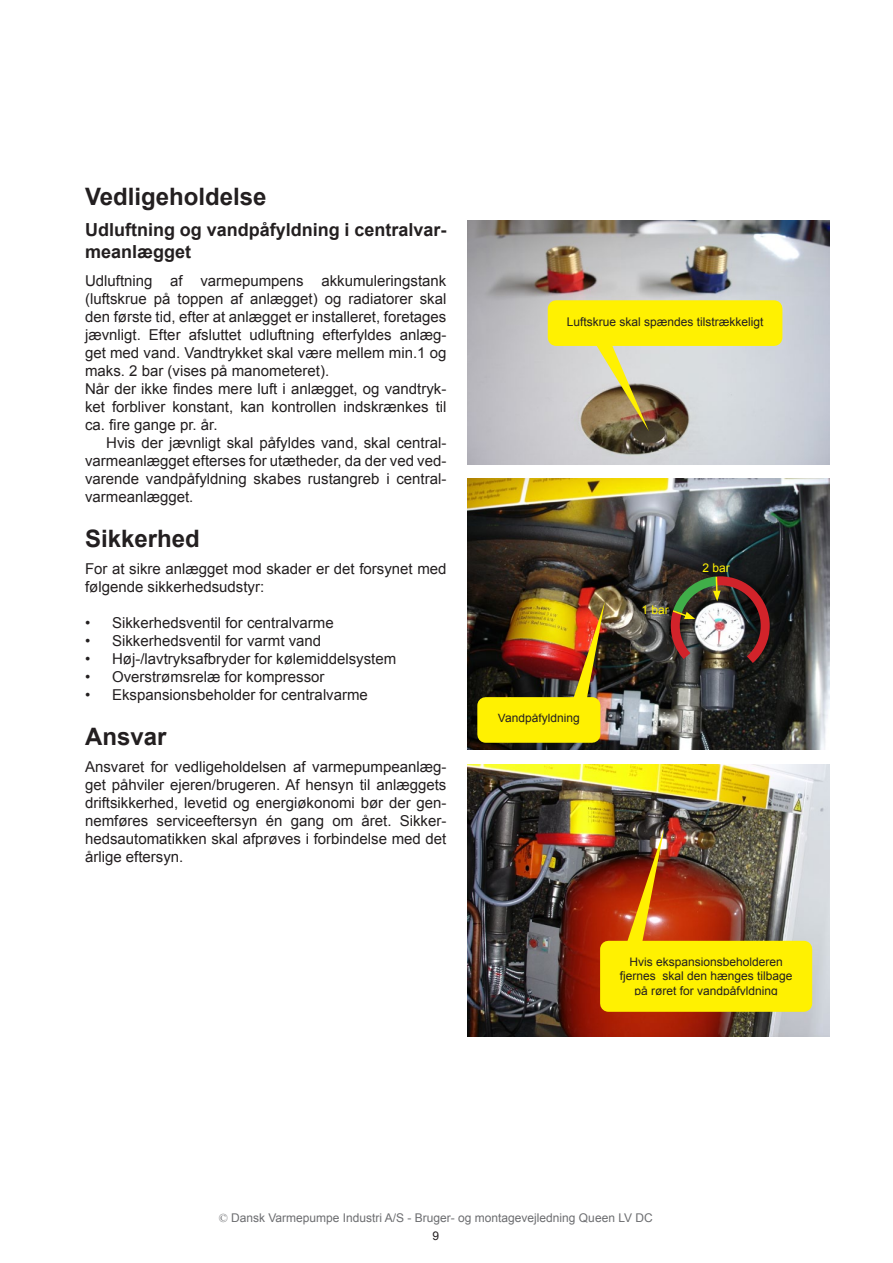
<style>
.page{position:relative;width:893px;height:1263px;background:#fff}
.page>*{position:absolute;margin:0;border:0;box-sizing:border-box;transform-origin:0 0}
.t1{font:700 24px "Arial";color:#231f20}
.t2{font:700 18px/21.6px "Arial";color:#231f20}
.t3{font:15px/18px "Arial";color:#231f20}
.t4{font:12px/14.4px "Arial";color:#231f20;text-align:center}
.t5{font:12px/18px "Arial";color:#6c6d70;text-align:center}
.t6{font:12px "Arial";color:#fff101}
.s1{font-family:"Times New Roman"}
.s2{color:#231f20}
</style>
<div class="page">
<img style="left:468px;top:478px;width:361px;height:271px">
<img style="left:468px;top:765px;width:361px;height:271px">
<img style="left:468px;top:221px;width:361px;height:244px">
<svg style="left:589px;top:346px;width:60px;height:85px;background:#b7ab7c"></svg>
<img style="left:623px;top:829px;width:41px;height:112px">
<img style="left:566px;top:602px;width:39px;height:124px">
<div style="left:556px;top:309px;width:218px;height:29px;background:#fff101"></div>
<div style="left:548px;top:300px;width:234px;height:46px;border:16px solid #fff101"></div>
<div style="left:486px;top:705px;width:106px;height:29px;background:#fff101"></div>
<div style="left:477px;top:697px;width:123px;height:46px;border:16px solid #fff101"></div>
<div style="left:608px;top:949px;width:196px;height:54px;background:#fff101"></div>
<div style="left:600px;top:941px;width:212px;height:71px;border:16px solid #fff101"></div>
<img style="left:666px;top:571px;width:108px;height:101px">
<h1 class="t1" style="left:85px;top:181px;width:183px">Vedligeholdelse</h1>
<p class="t2" style="left:85px;top:219px;width:363px">Udluftning og vandpåfyldning i centralvar&shy;meanlægget</p>
<p class="t3" style="left:85px;top:272px;width:363px">Udluftning af varmepumpens akkumuleringstank (luftskrue på toppen af anlægget) og radiatorer skal den første tid, efter at anlægget er installeret, foretages jævnligt. Efter afsluttet udluftning efterfyldes anlæg&shy;get med vand. Vandtrykket skal være mellem min.1 og maks. 2 bar (vises på manometeret).<br>Når der ikke findes mere luft i anlægget, og vandtryk&shy;ket forbliver konstant, kan kontrollen indskrænkes til ca. fire gange pr. år.</p>
<p class="t3" style="left:85px;top:434px;width:363px;text-align:justify;text-indent:21px">Hvis der jævnligt skal påfyldes vand, skal central&shy;varmeanlægget efterses for utætheder, da der ved ved&shy;varende vandpåfyldning skabes rustangreb i central&shy;varmeanlægget.</p>
<h1 class="t1" style="left:85px;top:523px;width:116px">Sikkerhed</h1>
<p class="t3" style="left:85px;top:560px;width:363px">For at sikre anlægget mod skader er det forsynet med følgende sikkerhedsudstyr:</p>
<p class="t3" style="left:85px;top:614px;width:250px">• Sikkerhedsventil for centralvarme</p>
<p class="t3" style="left:85px;top:632px;width:238px">• Sikkerhedsventil for varmt vand</p>
<p class="t3" style="left:85px;top:650px;width:313px">• Høj-/lavtryksafbryder for kølemiddelsystem</p>
<p class="t3" style="left:85px;top:668px;width:241px">• Overstrømsrelæ for kompressor</p>
<p class="t3" style="left:85px;top:686px;width:284px">• Ekspansionsbeholder for centralvarme</p>
<h1 class="t1" style="left:85px;top:721px;width:83px">Ansvar</h1>
<p class="t3" style="left:85px;top:758px;width:363px;text-align:justify">Ansvaret for vedligeholdelsen af varmepumpeanlæg&shy;get påhviler ejeren/brugeren. Af hensyn til anlæggets driftsikkerhed, levetid og energiøkonomi bør der gen&shy;nemføres serviceeftersyn én gang om året. Sikker&shy;hedsautomatikken skal afprøves i forbindelse med det årlige eftersyn.</p>
<p class="t4" style="left:567px;top:314px;width:198px">Luftskrue skal spændes tilstrækkeligt</p>
<p class="t4" style="left:498px;top:711px;width:83px">Vandpåfyldning</p>
<p class="t6" style="left:641px;top:602px;width:29px">1 bar</p>
<p class="t6" style="left:702px;top:560px;width:29px">2 bar</p>
<p class="t4" style="left:620px;top:955px;width:174px">Hvis ekspansionsbeholderen fjernes skal den hænges tilbage på røret for vandpåfyldning</p>
<p class="t5" style="left:219px;top:1209px;width:435px"><span class="s1">©</span> Dansk Varmepumpe Industri A/S - Bruger- og montagevejledning Queen LV DC<br><span class="s2">9</span></p>
</div>
